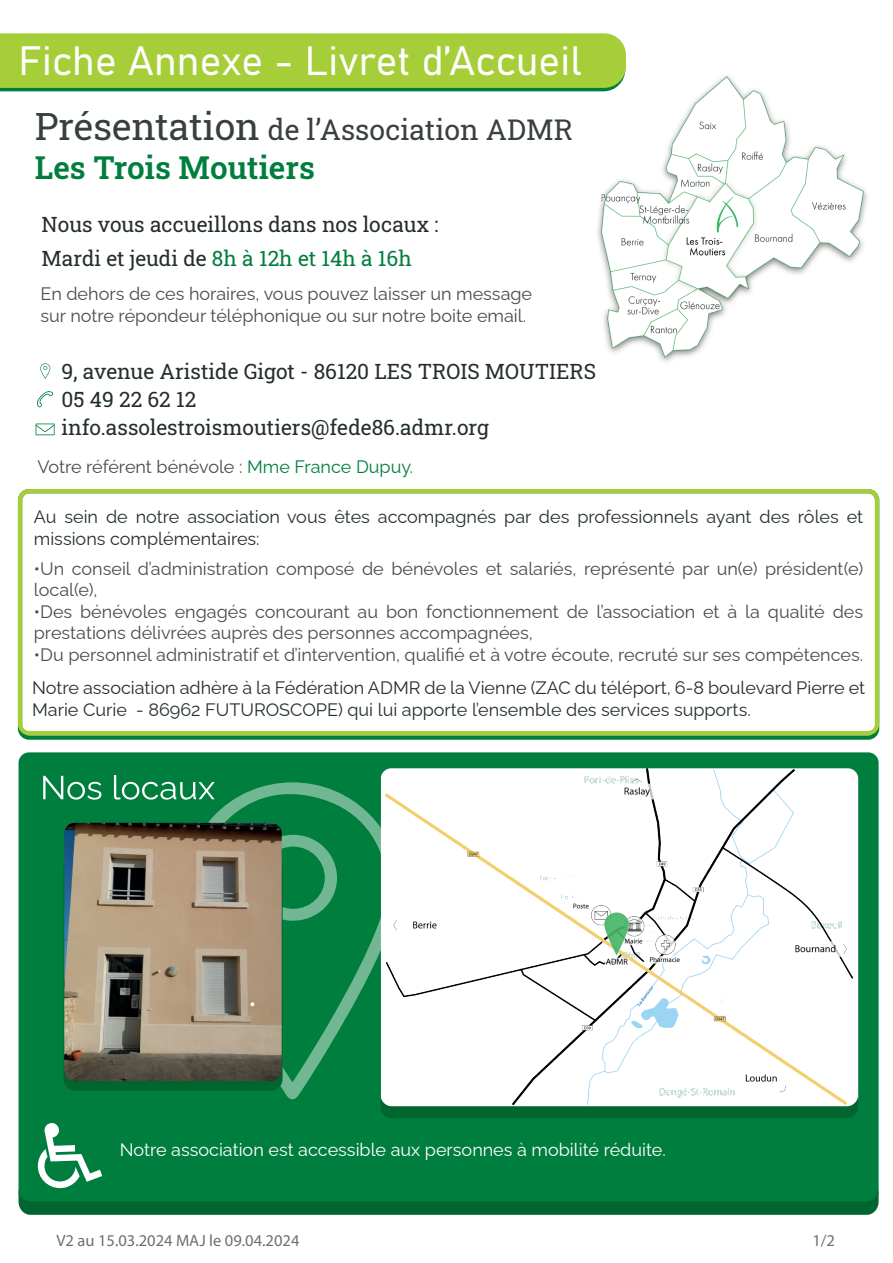
<style>
.page{position:relative;width:893px;height:1263px;background:#fff}
.page>*{position:absolute;margin:0;border:0;box-sizing:border-box;transform-origin:0 0}
.t1{font:40.5px "Bahnschrift";letter-spacing:.005em;color:#fff}
.t2{font:600 31.5px "Roboto Slab";color:#007e3d}
.t3{font:28.5px "Roboto Slab";color:#39403f}
.t4{font:21px "Roboto Slab";color:#242e2d}
.t5{font:21px "Roboto Slab";color:#007e3d}
.t6{font:100 18px/21.6px "Raleway";color:#474c4c}
.t7{font:100 18px/21.6px "Raleway";color:#252e2e}
.t8{font:100 18px/21.6px "Raleway";color:#474d4c}
.t9{font:100 18px "Raleway";color:#fff}
.t10{font:16.5px "Myriad Pro";color:#6d7171}
.s1{font-size:37.5px;color:#373f3f}
.s2{color:#373f3f}
.s3{color:#242e2d}
.s4{color:#007e3d}
</style>
<div class="page">
<div style="left:19px;top:752px;width:860px;height:450px;background:#007e3d;border-radius:10px"></div>
<svg style="left:186px;top:782px;width:195px;height:306px"></svg>
<svg style="left:282px;top:835px;width:55px;height:86px"></svg>
<svg style="left:43px;top:776px;width:58px;height:24px"></svg>
<svg style="left:114px;top:775px;width:101px;height:25px"></svg>
<div style="left:18px;top:489px;width:861px;height:246px;border:4px solid #a6ce39;border-radius:9px"></div>
<svg style="left:381px;top:768px;width:477px;height:320px;background:#f0f7f3"></svg>
<div style="left:63px;top:857px;width:220px;height:234px;background:#00652e;border-radius:12px"></div>
<svg style="left:19px;top:1088px;width:860px;height:127px"></svg>
<img style="left:64px;top:823px;width:218px;height:258px">
<img style="left:385px;top:769px;width:468px;height:336px">
<svg style="left:250px;top:1002px;width:4px;height:4px"></svg>
<svg style="left:40px;top:363px;width:10px;height:16px"></svg>
<svg style="left:36px;top:423px;width:19px;height:12px"></svg>
<svg style="left:37px;top:391px;width:16px;height:16px"></svg>
<svg style="left:0;top:33px;width:626px;height:58px;background:#9eca3a"></svg>
<img style="left:591px;top:68px;width:276px;height:294px">
<svg style="left:716px;top:196px;width:22px;height:37px"></svg>
<h1 class="t1" style="left:18px;top:30px;width:565px">Fiche Annexe - Livret d’Accueil</h1>
<h3 class="t3" style="left:35px;top:110px;width:540px"><span class="s1">Présentation</span> de l’Association A<span class="s2">D</span>MR</h3>
<h2 class="t2" style="left:35px;top:146px;width:281px">Les Trois Moutiers</h2>
<p class="t4" style="left:42px;top:210px;width:398px">Nous vous accueillons dans nos locaux :</p>
<p class="t5" style="left:42px;top:244px;width:372px"><span class="s3">Mardi et jeudi de</span> 8h à 12h et 14h à 16h</p>
<p class="t8" style="left:40px;top:281px;width:493px">En dehors de ces horaires, vous pouvez laisser un message sur notre répondeur téléphonique ou sur notre boite email.</p>
<p class="t4" style="left:62px;top:357px;width:536px">9, avenue Aristide Gigot - 86120 LES TROIS MOUTIERS</p>
<p class="t4" style="left:62px;top:413px;width:429px">info.assolestroismoutiers@fede86.admr.org</p>
<p class="t4" style="left:62px;top:385px;width:136px">05 49 22 62 12</p>
<p class="t8" style="left:37px;top:454px;width:377px">Votre référent bénévole : <span class="s4">Mme France Dupuy.</span></p>
<p class="t7" style="left:34px;top:504px;width:831px">Au sein de notre association vous êtes accompagnés par des professionnels ayant des rôles et missions complémentaires:</p>
<p class="t6" style="left:34px;top:555px;width:831px">•Un conseil d’administration composé de bénévoles et salariés, représenté par un(e) président(e) local(e),</p>
<p class="t6" style="left:34px;top:599px;width:831px">•Des bénévoles engagés concourant au bon fonctionnement de l’association et à la qualité des prestations délivrées auprès des personnes accompagnées,</p>
<p class="t6" style="left:34px;top:642px;width:831px">•Du personnel administratif et d’intervention, qualifié et à votre écoute, recruté sur ses compétences.</p>
<p class="t7" style="left:32px;top:675px;width:835px">Notre association adhère à la Fédération ADMR de la Vienne (ZAC du téléport, 6-8 boulevard Pierre et<br>Marie Curie - 86962 FUTUROSCOPE) qui lui apporte l’ensemble des services supports.</p>
<p class="t9" style="left:120px;top:1135px;width:548px">Notre association est accessible aux personnes à mobilité réduite.</p>
<p class="t10" style="left:56px;top:1230px;width:245px">V2 au 15.03.2024 MAJ le 09.04.2024</p>
<p class="t10" style="left:812px;top:1230px;width:24px">1/2</p>
</div>
